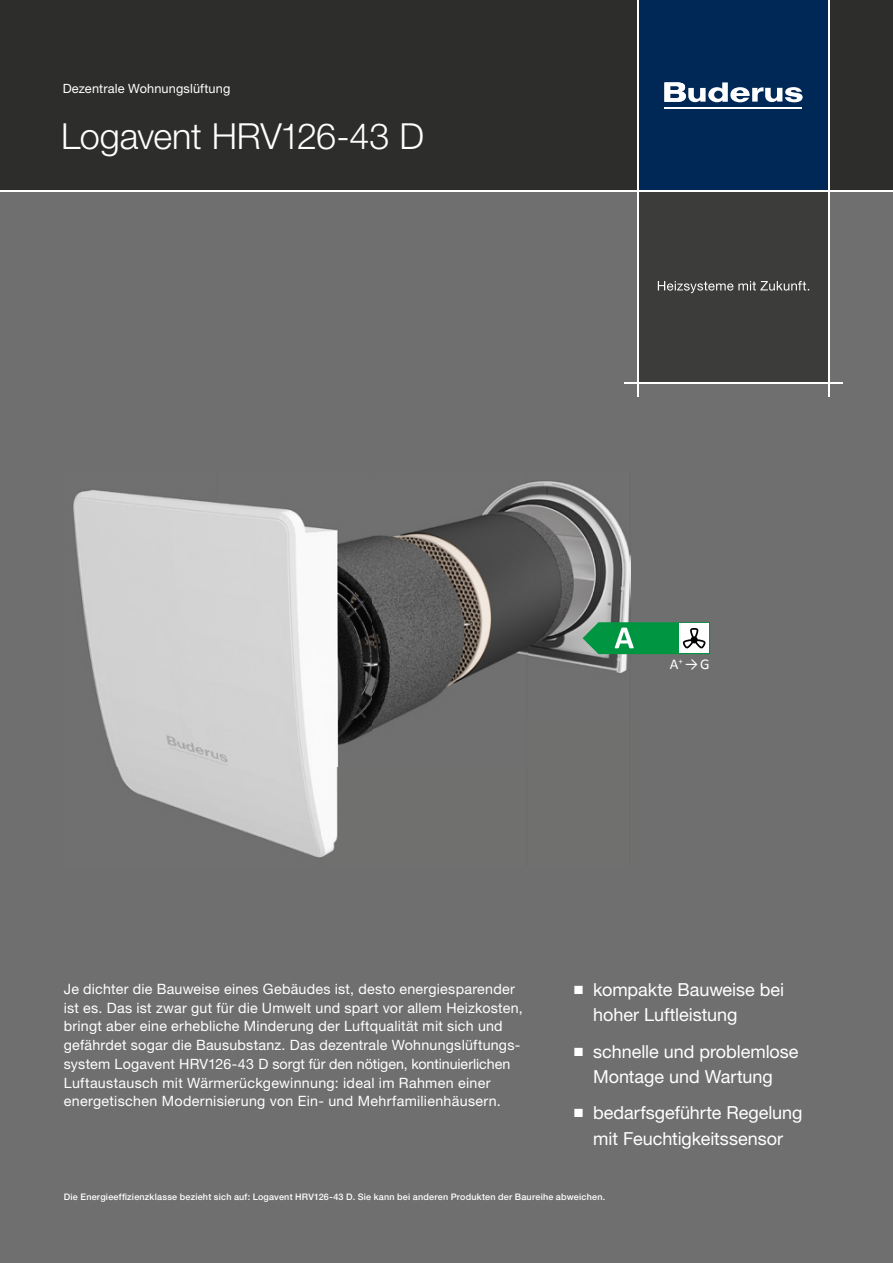
<style>
.page{position:relative;width:893px;height:1263px;background:#706f6f}
.page>*{position:absolute;margin:0;border:0;box-sizing:border-box;transform-origin:0 0}
.t1{font:300 36px "Helvetica Neue LT Pro";letter-spacing:-.015em;color:#fff}
.t2{font:18px/25.5px "Helvetica Neue LT Pro";letter-spacing:-.005em;color:#fff;text-align:center}
.t3{font:15px "Calibri";color:#fff}
.t4{font:14.25px/18.8px "Helvetica Neue LT Pro";letter-spacing:.02em;color:#fff}
.t5{font:12.75px "Helvetica Neue LT Pro";letter-spacing:.01em;color:#fff}
.t6{font:500 9px "Helvetica Neue LT Pro";letter-spacing:.025em;color:#fff}
</style>
<div class="page">
<div style="left:0;top:0;width:893px;height:191px;background:#2d2d2c"></div>
<img style="left:73px;top:481px;width:557px;height:377px">
<svg style="left:583px;top:622px;width:127px;height:32px;background:#46aa71"></svg>
<div style="left:638px;top:0;width:191px;height:191px;background:#002856"></div>
<hr style="left:664px;top:107px;width:138px;height:2px;background:#fff">
<svg style="left:664px;top:82px;width:139px;height:20px"></svg>
<div style="left:638px;top:191px;width:191px;height:192px;background:#3c3c3b"></div>
<svg style="left:658px;top:281px;width:151px;height:12px"></svg>
<hr style="left:637px;top:0;width:1px;height:396px;background:#fff">
<hr style="left:829px;top:0;width:1px;height:396px;background:#fff">
<hr style="left:0;top:191px;width:893px;height:1px;background:#fff">
<hr style="left:624px;top:382px;width:219px;height:1px;background:#fff">
<p class="t5" style="left:63px;top:81px;width:169px">Dezentrale Wohnungslüftung</p>
<h1 class="t1" style="left:61px;top:114px;width:364px">Logavent HRV126-43 D</h1>
<p class="t3" style="left:670px;top:655px;width:41px">A<sup>+</sup> →G</p>
<p class="t4" style="left:64px;top:979px;width:460px">Je dichter die Bauweise eines Gebäudes ist, desto energiesparender ist es. Das ist zwar gut für die Umwelt und spart vor allem Heizkosten, bringt aber eine erhebliche Minderung der Luftqualität mit sich und gefährdet sogar die Bausubstanz. Das dezentrale Wohnungslüftungs&shy;system Logavent HRV126-43 D sorgt für den nötigen, kontinuierlichen Luftaustausch mit Wärmerückgewinnung: ideal im Rahmen einer energetischen Modernisierung von Ein- und Mehrfamilienhäusern.</p>
<p class="t2" style="left:593px;top:976px;width:192px;text-align:left;text-indent:-19px">■ kompakte Bauweise bei hoher Luftleistung</p>
<p class="t2" style="left:574px;top:1038px;width:226px">■ schnelle und problemlose<br>Montage und Wartung</p>
<p class="t2" style="left:574px;top:1100px;width:230px">■ bedarfsgeführte Regelung mit Feuchtigkeitssensor</p>
<p class="t6" style="left:64px;top:1191px;width:543px">Die Energieeffizienzklasse bezieht sich auf: Logavent HRV126-43 D. Sie kann bei anderen Produkten der Baureihe abweichen.</p>
</div>
